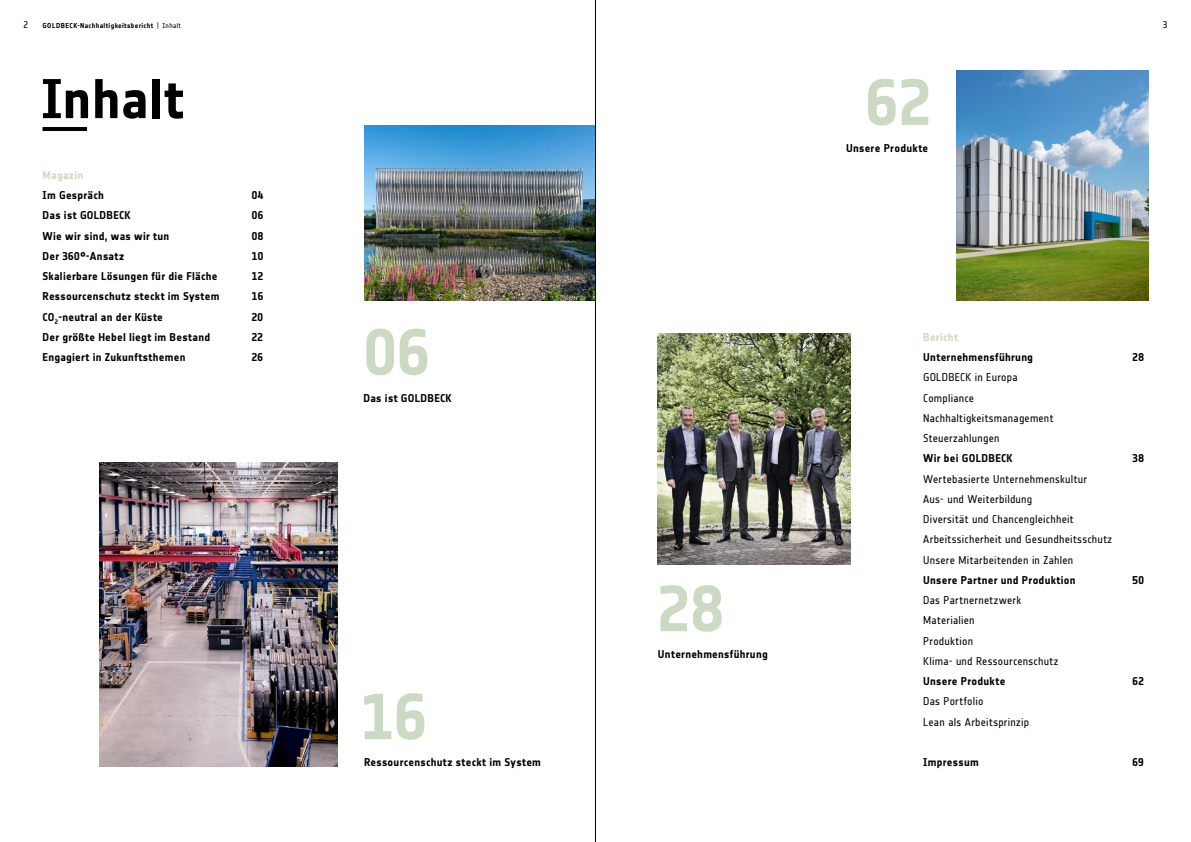
<style>
.page{position:relative;width:1191px;height:842px;background:#fff}
.page>*{position:absolute;margin:0;border:0;box-sizing:border-box;transform-origin:0 0}
.t1{font:700 64px "Goldbeck TT";letter-spacing:.02em;color:#cddac3}
.t2{font:700 55px "Goldbeck TT";letter-spacing:.01em;color:#000}
.t3{font:700 11px/20.3px "Goldbeck TT";letter-spacing:.025em;color:#000}
.t4{font:11px/20.3px "Goldbeck TT";letter-spacing:.015em;color:#000}
.t5{font:700 11px "Goldbeck TT";letter-spacing:.025em;color:#cddac3}
.t6{font:9.5px "Goldbeck TT";color:#000}
.t7{font:700 7px "Goldbeck TT";letter-spacing:.05em;color:#000}
.s1{font-weight:400}
</style>
<div class="page">
<hr style="left:43px;top:127px;width:44px;height:4px;background:#000">
<img style="left:658px;top:334px;width:192px;height:230px">
<img style="left:956px;top:71px;width:192px;height:229px">
<img style="left:364px;top:125px;width:231px;height:175px">
<img style="left:99px;top:463px;width:238px;height:303px">
<hr style="left:595px;top:0;width:1px;height:842px;background:#000">
<p class="t6" style="left:24px;top:19px;width:6px">2</p>
<p class="t7" style="left:43px;top:22px;width:140px">GOLDBECK-Nachhaltigkeitsbericht <span class="s1">| Inhalt</span></p>
<p class="t6" style="left:1162px;top:19px;width:6px">3</p>
<h2 class="t2" style="left:41px;top:67px;width:144px">Inhalt</h2>
<p class="t5" style="left:43px;top:169px;width:42px">Magazin</p>
<p class="t3" style="left:43px;top:185px;width:178px">Im Gespräch<br>Das ist GOLDBECK<br>Wie wir sind, was wir tun<br>Der 360°-Ansatz<br>Skalierbare Lösungen für die Fläche<br>Ressourcenschutz steckt im System<br>CO<sub>2</sub>-neutral an der Küste<br>Der größte Hebel liegt im Bestand<br>Engagiert in Zukunftsthemen</p>
<p class="t3" style="left:252px;top:185px;width:13px;text-align:justify">04<br>06<br>08<br>10<br>12<br>16<br>20<br>22<br>26</p>
<h1 class="t1" style="left:364px;top:315px;width:67px">06</h1>
<p class="t3" style="left:363px;top:388px;width:90px">Das ist GOLDBECK</p>
<h1 class="t1" style="left:361px;top:680px;width:67px">16</h1>
<p class="t3" style="left:364px;top:752px;width:178px">Ressourcenschutz steckt im System</p>
<h1 class="t1" style="left:658px;top:572px;width:67px">28</h1>
<p class="t3" style="left:658px;top:644px;width:111px">Unternehmensführung</p>
<h1 class="t1" style="left:866px;top:65px;width:67px">62</h1>
<p class="t3" style="left:846px;top:138px;width:84px">Unsere Produkte</p>
<p class="t5" style="left:923px;top:331px;width:36px">Bericht</p>
<p class="t3" style="left:923px;top:347px;width:111px">Unternehmensführung</p>
<p class="t4" style="left:923px;top:367px;width:132px">GOLDBECK in Europa<br>Compliance<br>Nachhaltigkeitsmanagement<br>Steuerzahlungen</p>
<p class="t3" style="left:923px;top:448px;width:91px">Wir bei GOLDBECK</p>
<p class="t4" style="left:923px;top:468px;width:190px">Wertebasierte Unternehmenskultur<br>Aus- und Weiterbildung<br>Diversität und Chancengleichheit Arbeitssicherheit und Gesundheitsschutz Unsere Mitarbeitenden in Zahlen</p>
<p class="t3" style="left:923px;top:570px;width:154px">Unsere Partner und Produktion</p>
<p class="t4" style="left:923px;top:590px;width:137px">Das Partnernetzwerk<br>Materialien<br>Produktion<br>Klima- und Ressourcenschutz</p>
<p class="t3" style="left:923px;top:671px;width:84px">Unsere Produkte</p>
<p class="t4" style="left:923px;top:691px;width:107px">Das Portfolio<br>Lean als Arbeitsprinzip</p>
<p class="t3" style="left:923px;top:752px;width:57px">Impressum</p>
<p class="t3" style="left:1132px;top:347px;width:13px">28</p>
<p class="t3" style="left:1132px;top:448px;width:13px">38</p>
<p class="t3" style="left:1132px;top:570px;width:13px">50</p>
<p class="t3" style="left:1132px;top:671px;width:13px">62</p>
<p class="t3" style="left:1132px;top:752px;width:13px">69</p>
</div>
